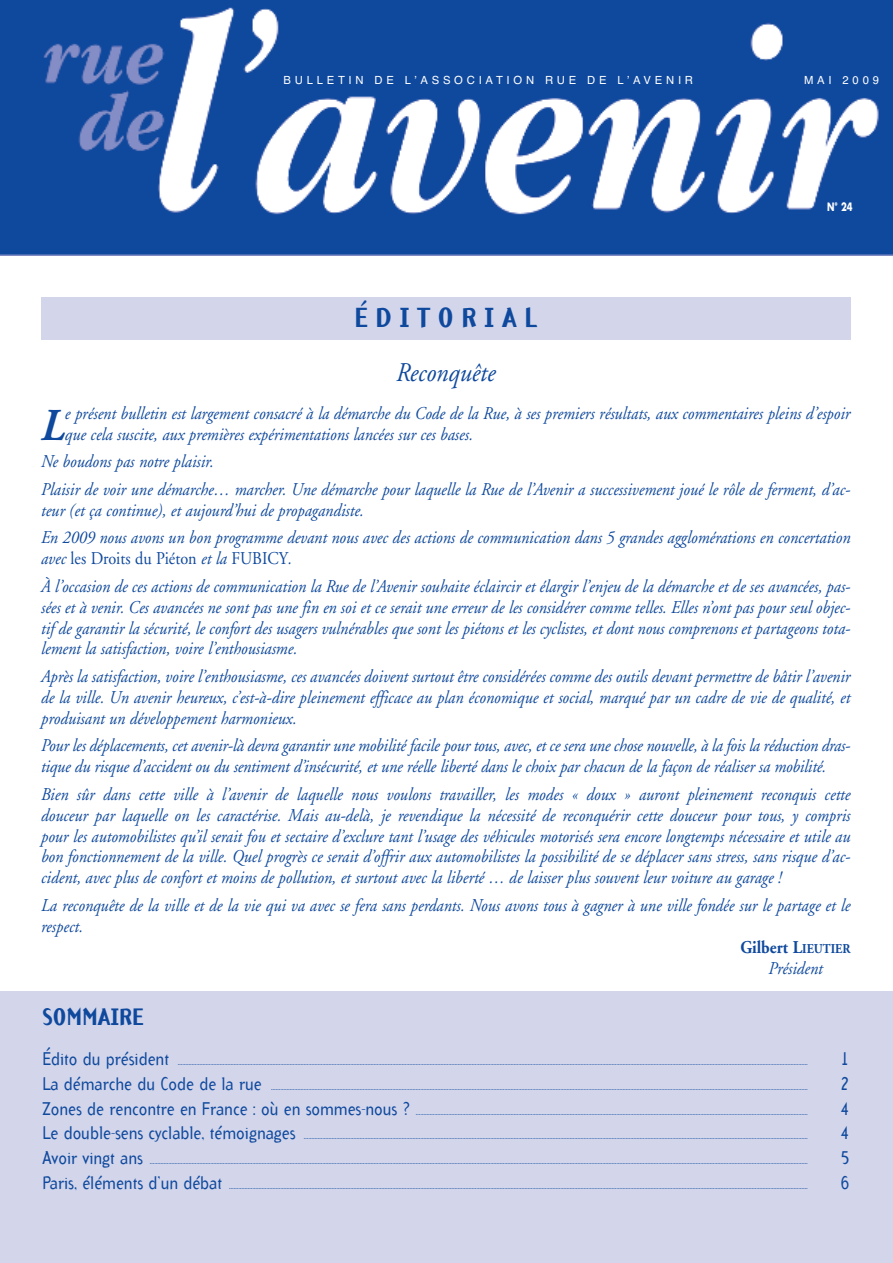
<style>
.page{position:relative;width:893px;height:1263px;background:#fff}
.page>*{position:absolute;margin:0;border:0;box-sizing:border-box;transform-origin:0 0}
.t1{font:italic 700 45.45px "Adobe Garamond";color:#0f499d;scale:.9 1}
.t2{font:italic 27px "Adobe Garamond";color:#0f499d;scale:.9 1}
.t3{font:700 27px "Arbitrary";letter-spacing:.285em;color:#0f499d}
.t4{font:700 23.25px "Arbitrary";color:#0f499d}
.t5{font:italic 18px/20.9px "Adobe Garamond";color:#0f499d;scale:.9 1}
.t6{font:700 18px "Adobe Garamond";color:#0f499d;scale:.9 1}
.t7{font:18px "Arbitrary";color:#0f499d;scale:.95 1}
.t8{font:11.25px "Helvetica";letter-spacing:.335em;color:#fff}
.t9{font:700 11.25px "Futura";color:#fff;scale:.75 1}
.t10{font:9px "Arbitrary";color:#0f499d;scale:.95 1}
.s1{font-style:normal}
.s2{font-size:13.5px}
.s3{font-size:18px}
</style>
<div class="page">
<img style="left:0;top:0;width:893px;height:255px">
<div style="left:41px;top:298px;width:809px;height:42px;background:#d3d6eb"></div>
<div style="left:0;top:991px;width:893px;height:272px;background:#d3d6eb"></div>
<p class="t8" style="left:284px;top:74px;width:411px">BULLETIN DE L’ASSOCIATION RUE DE L’AVENIR</p>
<p class="t8" style="left:804px;top:74px;width:76px">MAI 2009</p>
<h2 class="t3" style="left:355px;top:307px;width:184px">ÉDITORIAL</h2>
<h2 class="t2" style="left:396px;top:362px;width:112px">Reconquête</h2>
<p class="t9" style="left:827px;top:202px;width:36px">N° 24</p>
<h1 class="t1" style="left:41px;top:407px;width:28px">L</h1>
<p class="t5" style="left:65px;top:404px;width:874px">e présent bulletin est largement consacré à la démarche du Code de la Rue, à ses premiers résultats, aux commentaires pleins d’espoir que cela suscite, aux premières expérimentations lancées sur ces bases.</p>
<p class="t5" style="left:41px;top:449px;width:899px;line-height:27.6px">Ne boudons pas notre plaisir.<br>Plaisir de voir une démarche… marcher. Une démarche pour laquelle la Rue de l’Avenir a successivement joué le rôle de ferment, d’ac-</p>
<p class="t5" style="left:41px;top:498px;width:901px;line-height:27.6px">teur (et ça continue), et aujourd’hui de propagandiste.<br>En 2009 nous avons un bon programme devant nous avec des actions de communication dans 5 grandes agglomérations en concertation</p>
<p class="t5" style="left:41px;top:546px;width:899px;line-height:27.6px">avec <span class="s1">les Droits du Piéton</span> et la <span class="s1">FUBICY</span>.<br>À l’occasion de ces actions de communication la Rue de l’Avenir souhaite éclaircir et élargir l’enjeu de la démarche et de ses avancées, pas-</p>
<p class="t5" style="left:41px;top:598px;width:899px;text-align:justify">sées et à venir. Ces avancées ne sont pas une fin en soi et ce serait une erreur de les considérer comme telles. Elles n’ont pas pour seul objec&shy;tif de garantir la sécurité, le confort des usagers vulnérables que sont les piétons et les cyclistes, et dont nous comprenons et partageons tota&shy;lement la satisfaction, voire l’enthousiasme.</p>
<p class="t5" style="left:41px;top:668px;width:901px;text-align:justify">Après la satisfaction, voire l’enthousiasme, ces avancées doivent surtout être considérées comme des outils devant permettre de bâtir l’avenir de la ville. Un avenir heureux, c’est-à-dire pleinement efficace au plan économique et social, marqué par un cadre de vie de qualité, et produisant un développement harmonieux.</p>
<p class="t5" style="left:41px;top:737px;width:899px">Pour les déplacements, cet avenir-là devra garantir une mobilité facile pour tous, avec, et ce sera une chose nouvelle, à la fois la réduction dras&shy;tique du risque d’accident ou du sentiment d’insécurité, et une réelle liberté dans le choix par chacun de la façon de réaliser sa mobilité.</p>
<p class="t5" style="left:41px;top:785px;width:901px;text-align:justify">Bien sûr dans cette ville à l’avenir de laquelle nous voulons travailler, les modes « doux » auront pleinement reconquis cette douceur par laquelle on les caractérise. Mais au-delà, je revendique la nécessité de reconquérir cette douceur pour tous, y compris pour les automobilistes qu’il serait fou et sectaire d’exclure tant l’usage des véhicules motorisés sera encore longtemps nécessaire et utile au bon fonctionnement de la ville. Quel progrès ce serait d’offrir aux automobilistes la possibilité de se déplacer sans stress, sans risque d’ac&shy;cident, avec plus de confort et moins de pollution, et surtout avec la liberté … de laisser plus souvent leur voiture au garage !</p>
<p class="t5" style="left:41px;top:896px;width:901px">La reconquête de la ville et de la vie qui va avec se fera sans perdants. Nous avons tous à gagner à une ville fondée sur le partage et le</p>
<p class="t5" style="left:41px;top:917px;width:48px">respect.</p>
<p class="t6" style="left:740px;top:940px;width:124px">Gilbert L<span class="s2">IEUTIER</span></p>
<p class="t5" style="left:768px;top:959px;width:62px">Président</p>
<p class="t4" style="left:43px;top:1008px;width:103px">SOMMAIRE</p>
<p class="t10" style="left:43px;top:1059px;width:807px"><span class="s3">Édito du président</span> ………………………………………………………………………………………………………………………………………………………………………………………………………………………………………………………………………………………………………………………………………………………………………</p>
<p class="t7" style="left:840px;top:1052px;width:12px">1</p>
<p class="t10" style="left:43px;top:1083px;width:807px"><span class="s3">La démarche du Code de la rue</span> …………………………………………………………………………………………………………………………………………………………………………………………………………………………………………………………………………………………………………………</p>
<p class="t7" style="left:840px;top:1077px;width:12px">2</p>
<p class="t10" style="left:43px;top:1108px;width:807px"><span class="s3">Zones de rencontre en France : où en sommes-nous ?</span> ………………………………………………………………………………………………………………………………………………………………………………………………………………………………</p>
<p class="t7" style="left:840px;top:1102px;width:12px">4</p>
<p class="t10" style="left:43px;top:1133px;width:807px"><span class="s3">Le double-sens cyclable, témoignages</span> ………………………………………………………………………………………………………………………………………………………………………………………………………………………………………………………………………………………………</p>
<p class="t7" style="left:840px;top:1126px;width:12px">4</p>
<p class="t10" style="left:43px;top:1158px;width:807px"><span class="s3">Avoir vingt ans</span> ………………………………………………………………………………………………………………………………………………………………………………………………………………………………………………………………………………………………………………………………………………………………………………………</p>
<p class="t7" style="left:840px;top:1151px;width:12px">5</p>
<p class="t10" style="left:43px;top:1182px;width:807px"><span class="s3">Paris, éléments d’un débat</span> …………………………………………………………………………………………………………………………………………………………………………………………………………………………………………………………………………………………………………………………………………</p>
<p class="t7" style="left:840px;top:1176px;width:12px">6</p>
</div>
